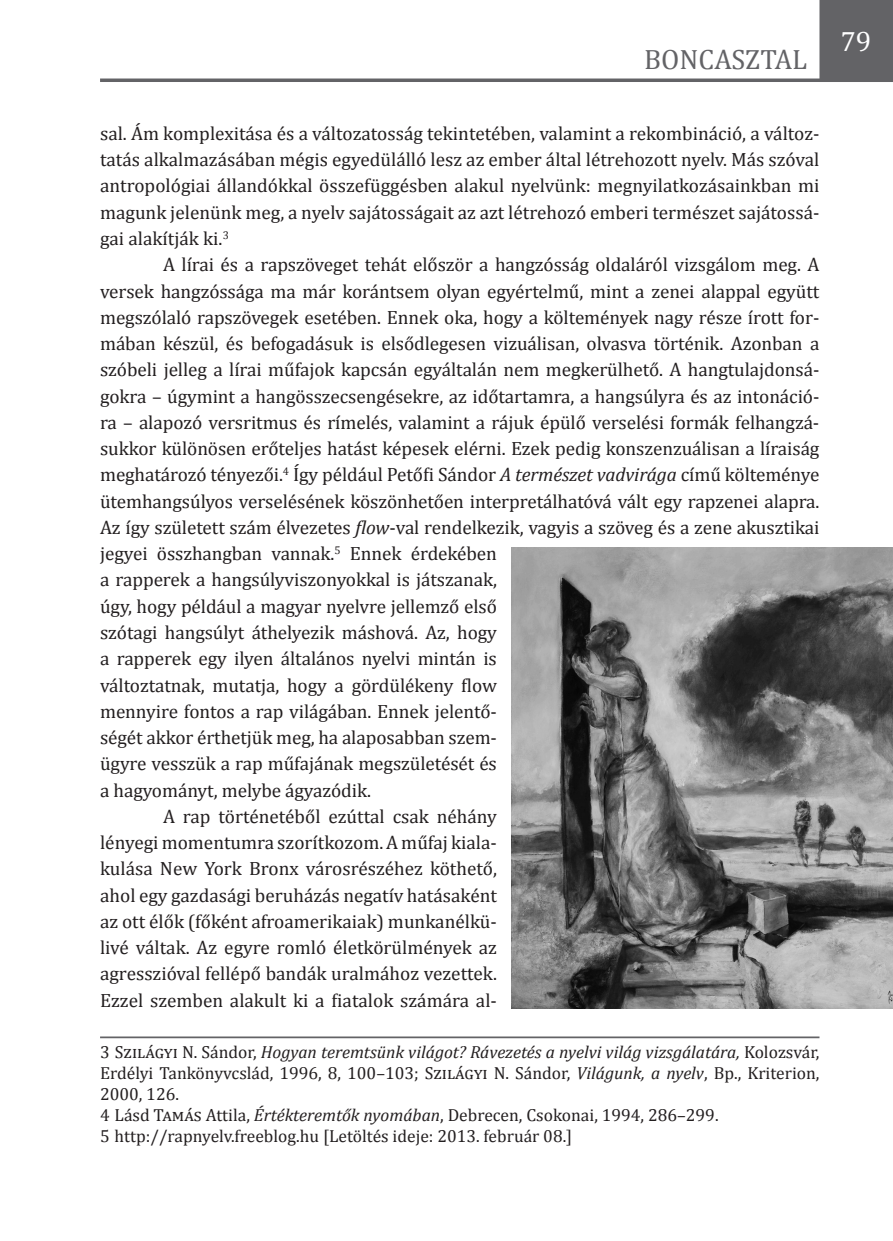
<style>
.page{position:relative;width:893px;height:1241px;background:#fff}
.page>*{position:absolute;margin:0;border:0;box-sizing:border-box;transform-origin:0 0}
.t1{font:28px "Cambria";color:#636366}
.t2{font:28px "Cambria";color:#fff}
.t3{font:19.25px/26.2px "Cambria";letter-spacing:-.005em;color:#231f20;text-align:justify}
.t4{font:17.5px/21px "Cambria";color:#231f20}
.s1{font-style:italic}
</style>
<div class="page">
<svg style="left:100px;top:78px;width:719px;height:4px;background:#767679"></svg>
<hr style="left:100px;top:1036px;width:719px;height:2px;background:#636366">
<img style="left:512px;top:547px;width:381px;height:461px">
<div style="left:819px;top:0;width:74px;height:82px;background:#636366"></div>
<h1 class="t1" style="left:644px;top:43px;width:165px">Boncasztal</h1>
<p class="t3" style="left:100px;top:120px;width:721px">sal. Ám komplexitása és a változatosság tekintetében, valamint a rekombináció, a változ&shy;tatás alkalmazásában mégis egyedülálló lesz az ember által létrehozott nyelv. Más szóval antropológiai állandókkal összefüggésben alakul nyelvünk: megnyilatkozásainkban mi magunk jelenünk meg, a nyelv sajátosságait az azt létrehozó emberi természet sajátossá&shy;gai alakítják ki.<sup>3</sup></p>
<p class="t3" style="left:163px;top:251px;width:658px">A lírai és a rapszöveget tehát először a hangzósság oldaláról vizsgálom meg. A</p>
<p class="t3" style="left:100px;top:278px;width:721px">versek hangzóssága ma már korántsem olyan egyértelmű, mint a zenei alappal együtt</p>
<p class="t3" style="left:100px;top:304px;width:721px">megszólaló rapszövegek esetében. Ennek oka, hogy a költemények nagy része írott for-</p>
<p class="t3" style="left:100px;top:330px;width:721px">mában készül, és befogadásuk is elsődlegesen vizuálisan, olvasva történik. Azonban a</p>
<p class="t3" style="left:100px;top:356px;width:721px">szóbeli jelleg a lírai műfajok kapcsán egyáltalán nem megkerülhető. A hangtulajdonsá-</p>
<p class="t3" style="left:100px;top:383px;width:721px">gokra – úgymint a hangösszecsengésekre, az időtartamra, a hangsúlyra és az intonáció-</p>
<p class="t3" style="left:100px;top:409px;width:721px">ra – alapozó versritmus és rímelés, valamint a rájuk épülő verselési formák felhangzá-</p>
<p class="t3" style="left:100px;top:435px;width:721px">sukkor különösen erőteljes hatást képesek elérni. Ezek pedig konszenzuálisan a líraiság</p>
<p class="t3" style="left:100px;top:461px;width:721px">meghatározó tényezői.<sup>4</sup> Így például Petőfi Sándor <span class="s1">A természet vadvirága</span> című költeménye</p>
<p class="t3" style="left:100px;top:488px;width:721px">ütemhangsúlyos verselésének köszönhetően interpretálhatóvá vált egy rapzenei alapra.</p>
<p class="t3" style="left:100px;top:514px;width:721px">Az így született szám élvezetes <span class="s1">flow</span>-val rendelkezik, vagyis a szöveg és a zene akusztikai</p>
<p class="t3" style="left:100px;top:540px;width:398px">jegyei összhangban vannak.<sup>5</sup> Ennek érdekében</p>
<p class="t3" style="left:100px;top:566px;width:398px">a rapperek a hangsúlyviszonyokkal is játszanak,</p>
<p class="t3" style="left:100px;top:593px;width:398px">úgy, hogy például a magyar nyelvre jellemző első</p>
<p class="t3" style="left:100px;top:619px;width:398px">szótagi hangsúlyt áthelyezik máshová. Az, hogy</p>
<p class="t3" style="left:100px;top:645px;width:398px">a rapperek egy ilyen általános nyelvi mintán is</p>
<p class="t3" style="left:100px;top:671px;width:398px">változtatnak, mutatja, hogy a gördülékeny flow</p>
<p class="t3" style="left:100px;top:698px;width:398px">mennyire fontos a rap világában. Ennek jelentő-</p>
<p class="t3" style="left:100px;top:724px;width:398px">ségét akkor érthetjük meg, ha alaposabban szem-</p>
<p class="t3" style="left:100px;top:750px;width:398px">ügyre vesszük a rap műfajának megszületését és</p>
<p class="t3" style="left:100px;top:776px;width:272px">a hagyományt, melybe ágyazódik.</p>
<p class="t3" style="left:163px;top:803px;width:335px">A rap történetéből ezúttal csak néhány</p>
<p class="t3" style="left:100px;top:829px;width:398px">lényegi momentumra szorítkozom. A műfaj kiala-</p>
<p class="t3" style="left:100px;top:855px;width:398px">kulása New York Bronx városrészéhez köthető,</p>
<p class="t3" style="left:100px;top:881px;width:398px">ahol egy gazdasági beruházás negatív hatásaként</p>
<p class="t3" style="left:100px;top:908px;width:398px">az ott élők (főként afroamerikaiak) munkanélkü-</p>
<p class="t3" style="left:100px;top:934px;width:398px">livé váltak. Az egyre romló életkörülmények az</p>
<p class="t3" style="left:100px;top:960px;width:398px">agresszióval fellépő bandák uralmához vezettek.</p>
<p class="t3" style="left:100px;top:986px;width:398px">Ezzel szemben alakult ki a fiatalok számára al-</p>
<p class="t4" style="left:100px;top:1041px;width:721px">3 Szilágyi N. Sándor, <span class="s1">Hogyan teremtsünk világot? Rávezetés a nyelvi világ vizsgálatára,</span> Kolozsvár, Erdélyi Tankönyvcslád, 1996, 8, 100–103; Szilágyi N. Sándor, <span class="s1">Világunk, a nyelv</span>, Bp., Kriterion, 2000, 126.<br>4 Lásd Tamás Attila, <span class="s1">Értékteremtők nyomában</span>, Debrecen, Csokonai, 1994, 286–299.<br>5 http://rapnyelv.freeblog.hu [Letöltés ideje: 2013. február 08.]</p>
<h1 class="t2" style="left:840px;top:25px;width:33px">79</h1>
</div>
